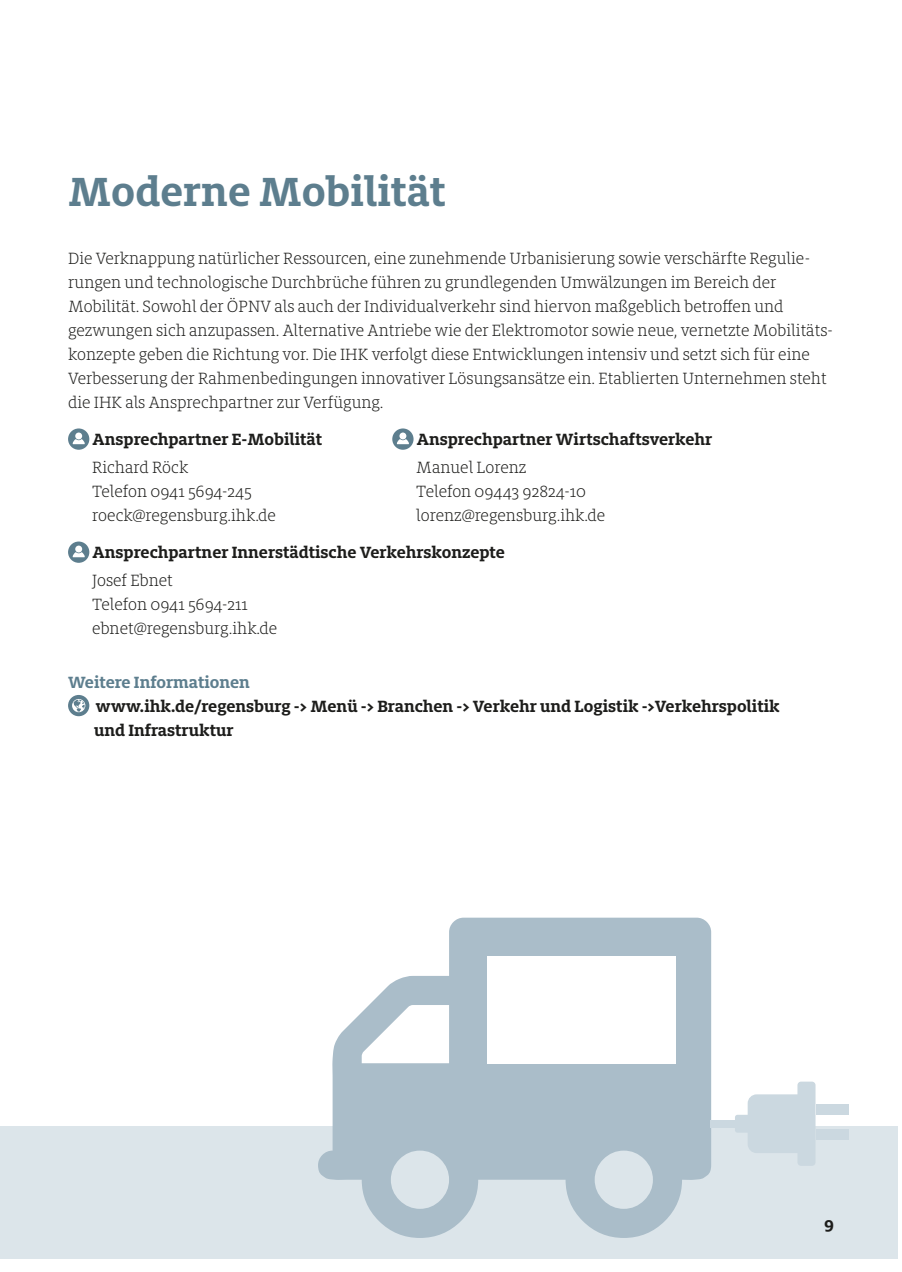
<style>
.page{position:relative;width:902px;height:1272px;background:#fff}
.page>*{position:absolute;margin:0;border:0;box-sizing:border-box;transform-origin:0 0}
.t1{font:700 45px "Milo Slab Pro";color:#5d7e8e}
.t2{font:300 18px/24px "Milo Slab Pro";color:#1d1d1b}
.t3{font:700 18px/24px "Milo Slab Pro";color:#1d1d1b}
.t4{font:700 18px "Milo Pro";color:#1d1d1b}
.s1{color:#5d7e8e}
</style>
<div class="page">
<div style="left:0;top:1126px;width:897px;height:132px;background:#dce5ea"></div>
<svg style="left:68px;top:428px;width:21px;height:22px"></svg>
<svg style="left:73px;top:432px;width:12px;height:12px"></svg>
<svg style="left:392px;top:428px;width:21px;height:22px"></svg>
<svg style="left:397px;top:432px;width:12px;height:12px"></svg>
<svg style="left:68px;top:541px;width:21px;height:22px"></svg>
<svg style="left:73px;top:545px;width:12px;height:12px"></svg>
<div style="left:68px;top:695px;width:21px;height:21px;background:#5d7e8e;border-radius:50%"></div>
<svg style="left:72px;top:699px;width:13px;height:13px"></svg>
<svg style="left:318px;top:917px;width:393px;height:320px;fill:#aabdc9"></svg>
<div style="left:734px;top:1114px;width:19px;height:18px;background:#cbd8e0;border-radius:3px"></div>
<div style="left:747px;top:1094px;width:60px;height:58px;background:#cbd8e0;border-radius:9px"></div>
<div style="left:710px;top:1119px;width:24px;height:8px;background:#cbd8e0"></div>
<div style="left:797px;top:1081px;width:18px;height:84px;background:#cbd8e0;border-radius:4px"></div>
<div style="left:815px;top:1104px;width:33px;height:10px;background:#cbd8e0"></div>
<div style="left:815px;top:1129px;width:33px;height:10px;background:#cbd8e0"></div>
<div style="left:487px;top:955px;width:188px;height:108px;background:#fff"></div>
<p class="t1" style="left:68px;top:162px;width:379px">Moderne Mobilität</p>
<p class="t2" style="left:68px;top:246px;width:766px">Die Verknappung natürlicher Ressourcen, eine zunehmende Urbanisierung sowie verschärfte Regulie&shy;rungen und technologische Durchbrüche führen zu grundlegenden Umwälzungen im Bereich der Mobilität. Sowohl der ÖPNV als auch der Individualverkehr sind hiervon maßgeblich betroffen und gezwungen sich anzupassen. Alternative Antriebe wie der Elektromotor sowie neue, vernetzte Mobilitäts&shy;konzepte geben die Richtung vor. Die IHK verfolgt diese Entwicklungen intensiv und setzt sich für eine Verbesserung der Rahmenbedingungen innovativer Lösungsansätze ein. Etablierten Unternehmen steht die IHK als Ansprechpartner zur Verfügung.</p>
<p class="t3" style="left:93px;top:426px;width:231px">Ansprechpartner E-Mobilität</p>
<p class="t3" style="left:417px;top:426px;width:297px">Ansprechpartner Wirtschaftsverkehr</p>
<p class="t2" style="left:92px;top:455px;width:98px">Richard Röck</p>
<p class="t2" style="left:416px;top:455px;width:112px">Manuel Lorenz</p>
<p class="t2" style="left:92px;top:479px;width:161px">Telefon 0941 5694-245</p>
<p class="t2" style="left:416px;top:479px;width:171px">Telefon 09443 92824-10</p>
<p class="t2" style="left:92px;top:503px;width:185px">roeck@regensburg.ihk.de</p>
<p class="t2" style="left:416px;top:503px;width:190px">lorenz@regensburg.ihk.de</p>
<p class="t3" style="left:93px;top:539px;width:413px">Ansprechpartner Innerstädtische Verkehrskonzepte</p>
<p class="t2" style="left:92px;top:568px;width:186px">Josef Ebnet<br>Telefon 0941 5694-211 ebnet@regensburg.ihk.de</p>
<p class="t3" style="left:94px;top:669px;width:687px;text-indent:-26px"><span class="s1">Weitere Informationen<br></span>www.ihk.de/regensburg -&gt; Menü -&gt; Branchen -&gt; Verkehr und Logistik -&gt;Verkehrspolitik und Infrastruktur</p>
<p class="t4" style="left:824px;top:1212px;width:11px">9</p>
</div>
